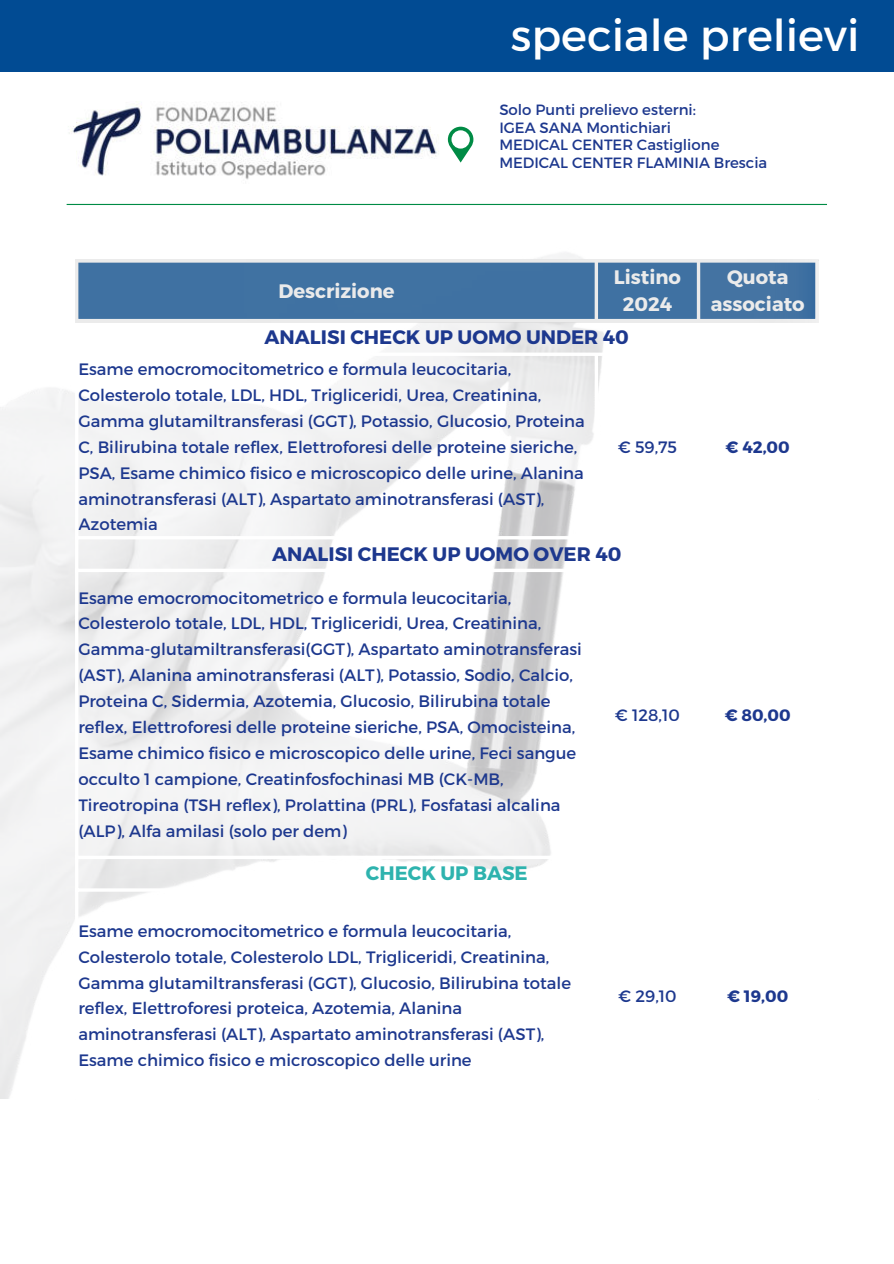
<style>
.page{position:relative;width:894px;height:1264px;background:#fff}
.page>*{position:absolute;margin:0;border:0;box-sizing:border-box;transform-origin:0 0}
.t1{font:43.8px "Montserrat";color:#fff}
.t2{font:700 19.5px "Montserrat";color:#1d388e}
.t3{font:700 19.5px/27px "Montserrat";color:#fff;text-align:center}
.t4{font:700 19.5px "Montserrat";color:#2eb3ae}
.t5{font:16.5px/25.8px "Montserrat";color:#1d388e}
.t6{font:700 16.5px "Montserrat";color:#1d388e}
.t7{font:14.85px/17.7px "Montserrat";color:#1d388e}
</style>
<div class="page">
<img style="left:0;top:126px;width:827px;height:971px">
<div style="left:0;top:0;width:893px;height:72px;background:#014b93"></div>
<hr style="left:75px;top:263px;width:3px;height:834px;background:#fff">
<hr style="left:594px;top:356px;width:4px;height:180px;background:#fff">
<hr style="left:594px;top:572px;width:4px;height:283px;background:#fff">
<hr style="left:594px;top:891px;width:4px;height:206px;background:#fff">
<hr style="left:696px;top:356px;width:4px;height:180px;background:#fff">
<hr style="left:696px;top:572px;width:4px;height:283px;background:#fff">
<hr style="left:696px;top:891px;width:4px;height:206px;background:#fff">
<hr style="left:815px;top:263px;width:3px;height:834px;background:#fff">
<hr style="left:75px;top:352px;width:743px;height:4px;background:#fff">
<hr style="left:75px;top:536px;width:743px;height:3px;background:#fff">
<hr style="left:75px;top:568px;width:743px;height:4px;background:#fff">
<hr style="left:75px;top:855px;width:743px;height:4px;background:#fff">
<hr style="left:75px;top:888px;width:743px;height:3px;background:#fff">
<img style="left:75px;top:259px;width:742px;height:63px">
<svg style="left:448px;top:127px;width:25px;height:35px"></svg>
<div style="left:451px;top:130px;width:18px;height:19px;background:#fff;border-radius:50%"></div>
<hr style="left:67px;top:204px;width:759px;height:1px;background:#008b45">
<img style="left:67px;top:102px;width:372px;height:83px">
<h1 class="t1" style="left:510px;top:9px;width:350px">speciale prelievi</h1>
<p class="t7" style="left:499px;top:101px;width:269px">Solo Punti prelievo esterni:<br>IGEA SANA Montichiari<br>MEDICAL CENTER Castiglione<br>MEDICAL CENTER FLAMINIA Brescia</p>
<p class="t3" style="left:613px;top:264px;width:69px">Listino<br>2024</p>
<p class="t3" style="left:710px;top:264px;width:95px">Quota associato</p>
<p class="t2" style="left:264px;top:325px;width:366px">ANALISI CHECK UP UOMO UNDER 40</p>
<p class="t5" style="left:78px;top:356px;width:508px">Esame emocromocitometrico e formula leucocitaria, Colesterolo totale, LDL, HDL, Trigliceridi, Urea, Creatinina, Gamma glutamiltransferasi (GGT), Potassio, Glucosio, Proteina C, Bilirubina totale reflex, Elettroforesi delle proteine sieriche, PSA, Esame chimico fisico e microscopico delle urine, Alanina aminotransferasi (ALT), Aspartato aminotransferasi (AST), Azotemia</p>
<p class="t3" style="left:278px;top:277px;width:118px">Descrizione</p>
<p class="t5" style="left:617px;top:434px;width:61px">€ 59,75</p>
<p class="t6" style="left:725px;top:436px;width:66px">€ 42,00</p>
<p class="t2" style="left:272px;top:542px;width:350px">ANALISI CHECK UP UOMO OVER 40</p>
<p class="t5" style="left:78px;top:584px;width:505px">Esame emocromocitometrico e formula leucocitaria, Colesterolo totale, LDL, HDL, Trigliceridi, Urea, Creatinina, Gamma-glutamiltransferasi(GGT), Aspartato aminotransferasi (AST), Alanina aminotransferasi (ALT), Potassio, Sodio, Calcio, Proteina C, Sidermia, Azotemia, Glucosio, Bilirubina totale reflex, Elettroforesi delle proteine sieriche, PSA, Omocisteina, Esame chimico fisico e microscopico delle urine, Feci sangue occulto 1 campione, Creatinfosfochinasi MB (CK-MB, Tireotropina (TSH reflex), Prolattina (PRL), Fosfatasi alcalina (ALP), Alfa amilasi (solo per dem)</p>
<p class="t5" style="left:614px;top:701px;width:66px">€ 128,10</p>
<p class="t6" style="left:724px;top:704px;width:68px">€ 80,00</p>
<p class="t4" style="left:366px;top:861px;width:163px">CHECK UP BASE</p>
<p class="t5" style="left:78px;top:917px;width:494px">Esame emocromocitometrico e formula leucocitaria, Colesterolo totale, Colesterolo LDL, Trigliceridi, Creatinina, Gamma glutamiltransferasi (GGT), Glucosio, Bilirubina totale reflex, Elettroforesi proteica, Azotemia, Alanina aminotransferasi (ALT), Aspartato aminotransferasi (AST), Esame chimico fisico e microscopico delle urine</p>
<p class="t5" style="left:618px;top:983px;width:60px">€ 29,10</p>
<p class="t6" style="left:727px;top:985px;width:63px">€ 19,00</p>
</div>
